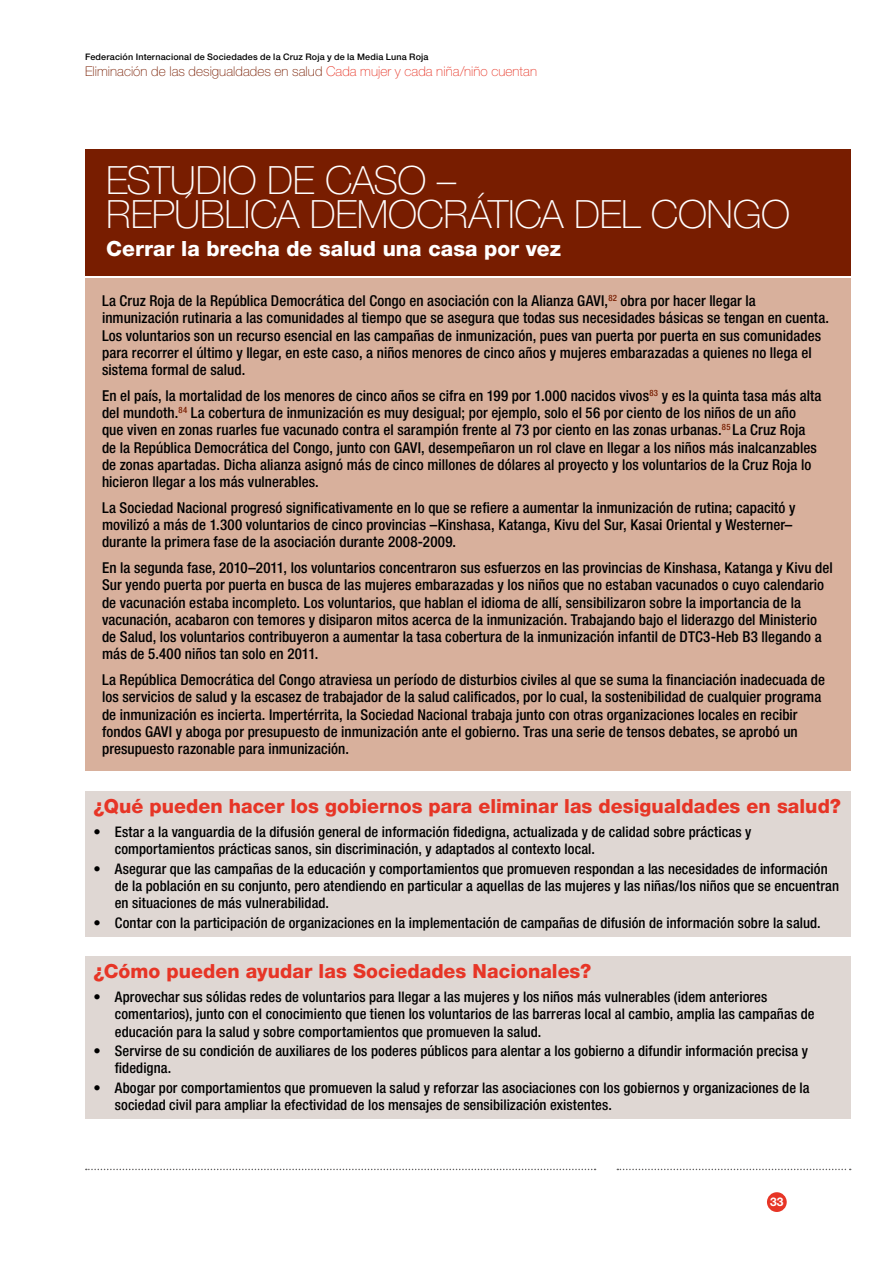
<style>
.page{position:relative;width:893px;height:1263px;background:#fff}
.page>*{position:absolute;margin:0;border:0;box-sizing:border-box;transform-origin:0 0}
.t1{font:100 39px/34.5px "Helvetica Neue LT Std";letter-spacing:-.01em;color:#fff}
.t2{font:800 21px "Helvetica Neue LT Std";color:#fff}
.t3{font:800 19.5px "Helvetica Neue LT Std";color:#e73526}
.t4{font:500 condensed 15px/17.2px "Helvetica Neue LT Std";letter-spacing:.005em;color:#000}
.t5{font:500 condensed 14.7px/17.2px "Helvetica Neue LT Std";letter-spacing:.005em;color:#000}
.t6{font:100 13.5px "Helvetica Neue LT Std";letter-spacing:.005em;color:#781d00}
.t7{font:700 12px "Helvetica Neue LT Std";color:#fff}
.t8{font:500 9px "Helvetica Neue LT Std";letter-spacing:.02em;color:#000}
.s1{color:#e73526}
</style>
<div class="page">
<div style="left:767px;top:1192px;width:20px;height:20px;background:#e73526;border-radius:50%"></div>
<svg style="left:617px;top:1169px;width:234px;height:1px"></svg>
<svg style="left:86px;top:1169px;width:510px;height:1px"></svg>
<div style="left:85px;top:149px;width:765px;height:126px;background:#781d00"></div>
<div style="left:85px;top:278px;width:765px;height:493px;background:#d8b09c"></div>
<div style="left:85px;top:791px;width:765px;height:145px;background:#dfd7d3"></div>
<div style="left:85px;top:956px;width:765px;height:162px;background:#dfd7d3"></div>
<p class="t8" style="left:85px;top:51px;width:345px">Federación Internacional de Sociedades de la Cruz Roja y de la Media Luna Roja</p>
<p class="t6" style="left:85px;top:64px;width:453px">Eliminación de las desigualdades en salud <span class="s1">Cada mujer y cada niña/niño cuentan</span></p>
<h1 class="t1" style="left:106px;top:163px;width:685px">ESTUDIO DE CASO –<br>REPÚBLICA DEMOCRÁTICA DEL CONGO</h1>
<h2 class="t2" style="left:106px;top:236px;width:456px">Cerrar la brecha de salud una casa por vez</h2>
<p class="t4" style="left:102px;top:292px;width:729px">La Cruz Roja de la República Democrática del Congo en asociación con la Alianza GAVI,<sup>82</sup> obra por hacer llegar la inmunización rutinaria a las comunidades al tiempo que se asegura que todas sus necesidades básicas se tengan en cuenta.<br>Los voluntarios son un recurso esencial en las campañas de inmunización, pues van puerta por puerta en sus comunidades para recorrer el último y llegar, en este caso, a niños menores de cinco años y mujeres embarazadas a quienes no llega el sistema formal de salud.</p>
<p class="t4" style="left:102px;top:387px;width:721px">En el país, la mortalidad de los menores de cinco años se cifra en 199 por 1.000 nacidos vivos<sup>83</sup> y es la quinta tasa más alta del mundoth.<sup>84</sup> La cobertura de inmunización es muy desigual; por ejemplo, solo el 56 por ciento de los niños de un año<br>que viven en zonas ruarles fue vacunado contra el sarampión frente al 73 por ciento en las zonas urbanas.<sup>85</sup> La Cruz Roja de la República Democrática del Congo, junto con GAVI, desempeñaron un rol clave en llegar a los niños más inalcanzables de zonas apartadas. Dicha alianza asignó más de cinco millones de dólares al proyecto y los voluntarios de la Cruz Roja lo hicieron llegar a los más vulnerables.</p>
<p class="t4" style="left:102px;top:499px;width:695px">La Sociedad Nacional progresó significativamente en lo que se refiere a aumentar la inmunización de rutina; capacitó y movilizó a más de 1.300 voluntarios de cinco provincias –Kinshasa, Katanga, Kivu del Sur, Kasai Oriental y Westerner– durante la primera fase de la asociación durante 2008-2009.</p>
<p class="t4" style="left:102px;top:559px;width:732px">En la segunda fase, 2010–2011, los voluntarios concentraron sus esfuerzos en las provincias de Kinshasa, Katanga y Kivu del Sur yendo puerta por puerta en busca de las mujeres embarazadas y los niños que no estaban vacunados o cuyo calendario de vacunación estaba incompleto. Los voluntarios, que hablan el idioma de allí, sensibilizaron sobre la importancia de la vacunación, acabaron con temores y disiparon mitos acerca de la inmunización. Trabajando bajo el liderazgo del Ministerio de Salud, los voluntarios contribuyeron a aumentar la tasa cobertura de la inmunización infantil de DTC3-Heb B3 llegando a más de 5.400 niños tan solo en 2011.</p>
<p class="t4" style="left:102px;top:671px;width:725px">La República Democrática del Congo atraviesa un período de disturbios civiles al que se suma la financiación inadecuada de los servicios de salud y la escasez de trabajador de la salud calificados, por lo cual, la sostenibilidad de cualquier programa de inmunización es incierta. Impertérrita, la Sociedad Nacional trabaja junto con otras organizaciones locales en recibir fondos GAVI y aboga por presupuesto de inmunización ante el gobierno. Tras una serie de tensos debates, se aprobó un presupuesto razonable para inmunización.</p>
<h3 class="t3" style="left:94px;top:795px;width:749px">¿Qué pueden hacer los gobiernos para eliminar las desigualdades en salud?</h3>
<p class="t5" style="left:115px;top:823px;width:638px;text-indent:-21px">• Estar a la vanguardia de la difusión general de información fidedigna, actualizada y de calidad sobre prácticas y comportamientos prácticas sanos, sin discriminación, y adaptados al contexto local.</p>
<p class="t5" style="left:115px;top:860px;width:726px;text-indent:-21px">• Asegurar que las campañas de la educación y comportamientos que promueven respondan a las necesidades de información de la población en su conjunto, pero atendiendo en particular a aquellas de las mujeres y las niñas/los niños que se encuentran en situaciones de más vulnerabilidad.</p>
<p class="t5" style="left:94px;top:914px;width:729px">• Contar con la participación de organizaciones en la implementación de campañas de difusión de información sobre la salud.</p>
<h3 class="t3" style="left:94px;top:960px;width:499px">¿Cómo pueden ayudar las Sociedades Nacionales?</h3>
<p class="t5" style="left:115px;top:988px;width:701px;text-indent:-21px">• Aprovechar sus sólidas redes de voluntarios para llegar a las mujeres y los niños más vulnerables (idem anteriores comentarios), junto con el conocimiento que tienen los voluntarios de las barreras local al cambio, amplia las campañas de educación para la salud y sobre comportamientos que promueven la salud.</p>
<p class="t5" style="left:115px;top:1042px;width:695px;text-indent:-21px">• Servirse de su condición de auxiliares de los poderes públicos para alentar a los gobierno a difundir información precisa y fidedigna.</p>
<p class="t5" style="left:115px;top:1078px;width:696px;text-indent:-21px">• Abogar por comportamientos que promueven la salud y reforzar las asociaciones con los gobiernos y organizaciones de la sociedad civil para ampliar la efectividad de los mensajes de sensibilización existentes.</p>
<p class="t7" style="left:770px;top:1195px;width:15px">33</p>
</div>
